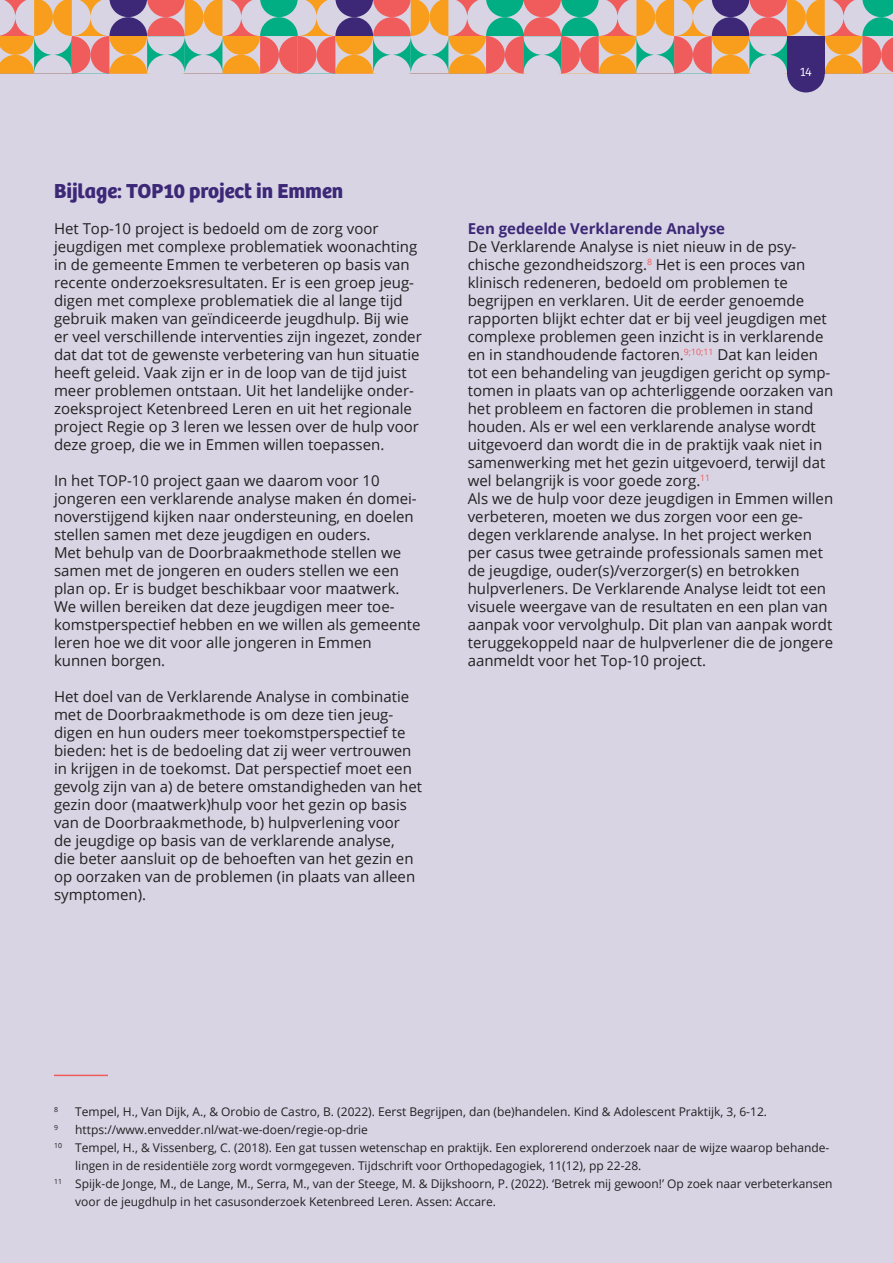
<style>
.page{position:relative;width:893px;height:1263px;background:#d8d4e4}
.page>*{position:absolute;margin:0;border:0;box-sizing:border-box;transform-origin:0 0}
.t1{font:700 21px "Bree";color:#3c2877}
.t2{font:15px/18px "Open Sans";color:#231f20}
.t3{font:700 15px "Open Sans";color:#3c2877}
.t4{font:300 12.6px "Bree";color:#fff}
.t5{font:12px/18px "Open Sans";color:#231f20}
.t6{font:7.05px "Open Sans";color:#231f20}
</style>
<div class="page">
<hr style="left:54px;top:1075px;width:54px;height:1px;background:#f05c5c">
<svg style="left:0;top:0;width:893px;height:73px"></svg>
<div style="left:787px;top:55px;width:38px;height:37px;background:#3c2877;border-radius:50%"></div>
<div style="left:787px;top:36px;width:38px;height:38px;background:#3c2877"></div>
<p class="t1" style="left:54px;top:178px;width:291px">Bijlage: TOP10 project in Emmen</p>
<p class="t2" style="left:54px;top:219px;width:369px">Het Top-10 project is bedoeld om de zorg voor jeugdigen met complexe problematiek woonachting in de gemeente Emmen te verbeteren op basis van recente onderzoeksresultaten. Er is een groep jeug&shy;digen met complexe problematiek die al lange tijd gebruik maken van geïndiceerde jeugdhulp. Bij wie er veel verschillende interventies zijn ingezet, zonder dat dat tot de gewenste verbetering van hun situatie heeft geleid. Vaak zijn er in de loop van de tijd juist meer problemen ontstaan. Uit het landelijke onder&shy;zoeksproject Ketenbreed Leren en uit het regionale project Regie op 3 leren we lessen over de hulp voor deze groep, die we in Emmen willen toepassen.</p>
<p class="t2" style="left:54px;top:471px;width:368px">In het TOP-10 project gaan we daarom voor 10 jongeren een verklarende analyse maken én domei&shy;noverstijgend kijken naar ondersteuning, en doelen stellen samen met deze jeugdigen en ouders.<br>Met behulp van de Doorbraakmethode stellen we samen met de jongeren en ouders stellen we een plan op. Er is budget beschikbaar voor maatwerk.<br>We willen bereiken dat deze jeugdigen meer toe&shy;komstperspectief hebben en we willen als gemeente leren hoe we dit voor alle jongeren in Emmen kunnen borgen.</p>
<p class="t2" style="left:54px;top:687px;width:370px">Het doel van de Verklarende Analyse in combinatie met de Doorbraakmethode is om deze tien jeug&shy;digen en hun ouders meer toekomstperspectief te bieden: het is de bedoeling dat zij weer vertrouwen in krijgen in de toekomst. Dat perspectief moet een gevolg zijn van a) de betere omstandigheden van het gezin door (maatwerk)hulp voor het gezin op basis van de Doorbraakmethode, b) hulpverlening voor<br>de jeugdige op basis van de verklarende analyse,<br>die beter aansluit op de behoeften van het gezin en op oorzaken van de problemen (in plaats van alleen symptomen).</p>
<p class="t4" style="left:800px;top:65px;width:13px">14</p>
<p class="t3" style="left:468px;top:218px;width:259px">Een gedeelde Verklarende Analyse</p>
<p class="t2" style="left:468px;top:237px;width:367px">De Verklarende Analyse is niet nieuw in de psy&shy;chische gezondheidszorg.<sup>8</sup> Het is een proces van klinisch redeneren, bedoeld om problemen te begrijpen en verklaren. Uit de eerder genoemde rapporten blijkt echter dat er bij veel jeugdigen met complexe problemen geen inzicht is in verklarende en in standhoudende factoren.<sup>9;10;11</sup> Dat kan leiden tot een behandeling van jeugdigen gericht op symp&shy;tomen in plaats van op achterliggende oorzaken van het probleem en factoren die problemen in stand houden. Als er wel een verklarende analyse wordt uitgevoerd dan wordt die in de praktijk vaak niet in samenwerking met het gezin uitgevoerd, terwijl dat wel belangrijk is voor goede zorg.<sup>11</sup></p>
<p class="t2" style="left:468px;top:489px;width:367px">Als we de hulp voor deze jeugdigen in Emmen willen verbeteren, moeten we dus zorgen voor een ge&shy;degen verklarende analyse. In het project werken per casus twee getrainde professionals samen met de jeugdige, ouder(s)/verzorger(s) en betrokken hulpverleners. De Verklarende Analyse leidt tot een visuele weergave van de resultaten en een plan van aanpak voor vervolghulp. Dit plan van aanpak wordt teruggekoppeld naar de hulpverlener die de jongere aanmeldt voor het Top-10 project.</p>
<p class="t6" style="left:54px;top:1105px;width:6px">8</p>
<p class="t5" style="left:75px;top:1102px;width:693px">Tempel, H., Van Dijk, A., &amp; Orobio de Castro, B. (2022). Eerst Begrijpen, dan (be)handelen. Kind &amp; Adolescent Praktijk, 3, 6-12.</p>
<p class="t6" style="left:54px;top:1123px;width:6px">9</p>
<p class="t5" style="left:75px;top:1120px;width:294px">https://www.envedder.nl/wat-we-doen/regie-op-drie</p>
<p class="t5" style="left:75px;top:1138px;width:756px;text-indent:-21px"><sup>10</sup> Tempel, H., &amp; Vissenberg, C. (2018). Een gat tussen wetenschap en praktijk. Een explorerend onderzoek naar de wijze waarop behande&shy;lingen in de residentiële zorg wordt vormgegeven. Tijdschrift voor Orthopedagogiek, 11(12), pp 22-28.</p>
<p class="t5" style="left:75px;top:1174px;width:759px;text-indent:-21px"><sup>11</sup> Spijk-de Jonge, M., de Lange, M., Serra, M., van der Steege, M. &amp; Dijkshoorn, P. (2022). ‘Betrek mij gewoon!’ Op zoek naar verbeterkansen voor de jeugdhulp in het casusonderzoek Ketenbreed Leren. Assen: Accare.</p>
</div>
